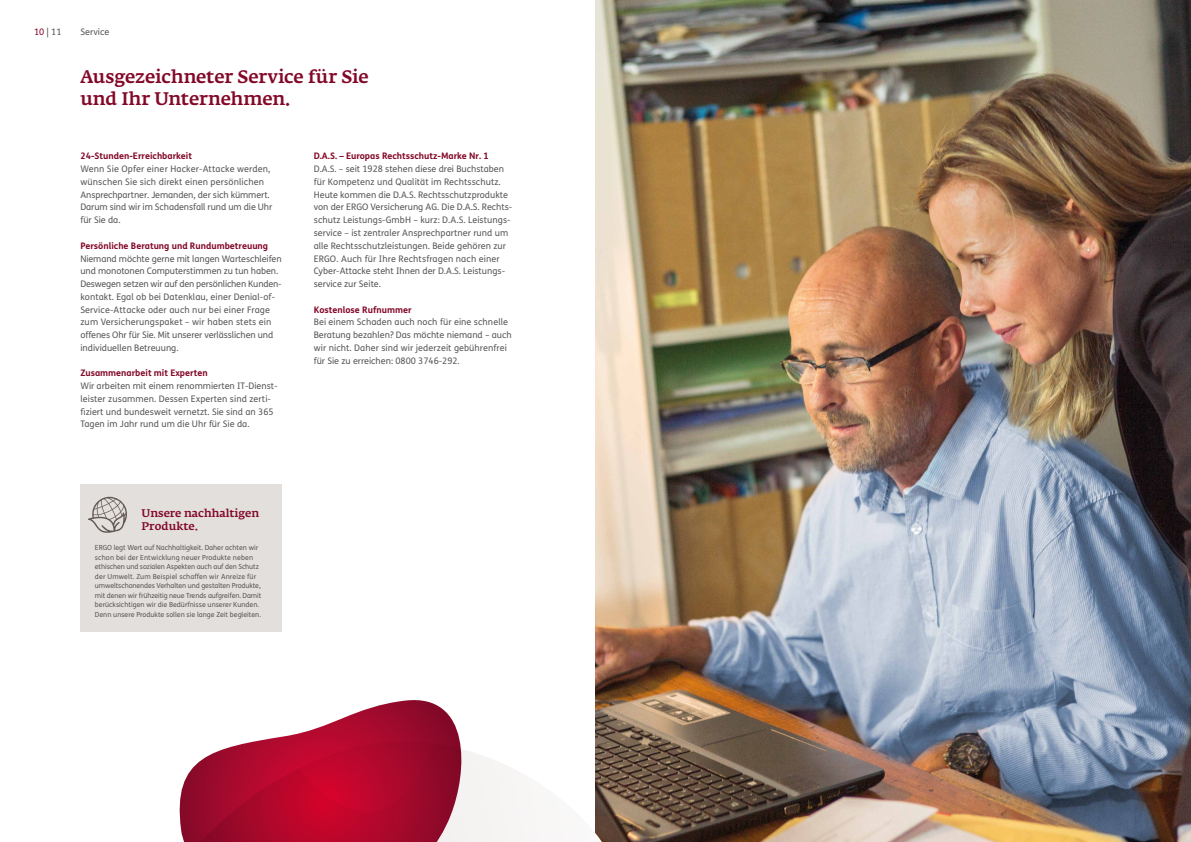
<style>
.page{position:relative;width:1191px;height:842px;background:#fff}
.page>*{position:absolute;margin:0;border:0;box-sizing:border-box;transform-origin:0 0}
.t1{font:500 18px/22.3px "Fedra Serif A Pro";letter-spacing:-.01em;color:#830828}
.t2{font:500 11px/12.8px "Fedra Serif A Pro";color:#830828}
.t3{font:9px/12.8px "FS Me";color:#575756}
.t4{font:700 9px "FS Me";color:#830828}
.t5{font:7px/9.6px "FS Me";letter-spacing:-.005em;color:#575756}
.s1{color:#830828}
</style>
<div class="page">
<img style="left:595px;top:0;width:596px;height:842px">
<svg style="left:471px;top:741px;width:131px;height:101px"></svg>
<svg style="left:179px;top:700px;width:292px;height:142px"></svg>
<div style="left:80px;top:485px;width:201px;height:147px;background:#e3dfdd"></div>
<svg style="left:88px;top:497px;width:39px;height:36px"></svg>
<p class="t3" style="left:34px;top:25px;width:29px"><span class="s1">10</span> | 11</p>
<p class="t3" style="left:81px;top:25px;width:30px">Service</p>
<h1 class="t1" style="left:80px;top:66px;width:290px">Ausgezeichneter Service für Sie und Ihr Unternehmen.</h1>
<p class="t4" style="left:80px;top:149px;width:113px">24-Stunden-Erreichbarkeit</p>
<p class="t3" style="left:80px;top:162px;width:193px">Wenn Sie Opfer einer Hacker-Attacke werden, wünschen Sie sich direkt einen persönlichen Ansprechpartner. Jemanden, der sich kümmert.<br>Darum sind wir im Schadensfall rund um die Uhr für Sie da.</p>
<p class="t4" style="left:80px;top:239px;width:189px">Persönliche Beratung und Rundumbetreuung</p>
<p class="t3" style="left:80px;top:252px;width:203px">Niemand möchte gerne mit langen Warteschleifen und monotonen Computerstimmen zu tun haben.<br>Deswegen setzen wir auf den persönlichen Kunden&shy;kontakt. Egal ob bei Datenklau, einer Denial-of-Service-Attacke oder auch nur bei einer Frage zum Versicherungspaket – wir haben stets ein offenes Ohr für Sie. Mit unserer verlässlichen und individuellen Betreuung.</p>
<p class="t4" style="left:80px;top:366px;width:129px">Zusammenarbeit mit Experten</p>
<p class="t3" style="left:80px;top:379px;width:199px">Wir arbeiten mit einem renommierten IT-Dienst&shy;leister zusammen. Dessen Experten sind zerti&shy;fiziert und bundesweit vernetzt. Sie sind an 365<br>Tagen im Jahr rund um die Uhr für Sie da.</p>
<p class="t2" style="left:142px;top:507px;width:119px">Unsere nachhaltigen<br>Produkte.</p>
<p class="t5" style="left:95px;top:543px;width:168px">ERGO legt Wert auf Nachhaltigkeit. Daher achten wir schon bei der Entwicklung neuer Produkte neben ethischen und sozialen Aspekten auch auf den Schutz der Umwelt. Zum Beispiel schaffen wir Anreize für umweltschonendes Verhalten und gestalten Produkte, mit denen wir frühzeitig neue Trends aufgreifen. Damit berücksichtigen wir die Bedürfnisse unserer Kunden.<br>Denn unsere Produkte sollen sie lange Zeit begleiten.</p>
<p class="t4" style="left:314px;top:149px;width:177px">D.A.S. – Europas Rechtsschutz-Marke Nr. 1</p>
<p class="t3" style="left:314px;top:162px;width:200px">D.A.S. – seit 1928 stehen diese drei Buchstaben für Kompetenz und Qualität im Rechtsschutz.<br>Heute kommen die D.A.S. Rechtsschutzprodukte von der ERGO Versicherung AG. Die D.A.S. Rechts&shy;schutz Leistungs-GmbH – kurz: D.A.S. Leistungs&shy;service – ist zentraler Ansprechpartner rund um alle Rechtsschutzleistungen. Beide gehören zur ERGO. Auch für Ihre Rechtsfragen nach einer Cyber-Attacke steht Ihnen der D.A.S. Leistungs&shy;service zur Seite.</p>
<p class="t4" style="left:314px;top:302px;width:99px">Kostenlose Rufnummer</p>
<p class="t3" style="left:314px;top:316px;width:199px">Bei einem Schaden auch noch für eine schnelle Beratung bezahlen? Das möchte niemand – auch wir nicht. Daher sind wir jederzeit gebührenfrei für Sie zu erreichen: 0800 3746-292.</p>
</div>
